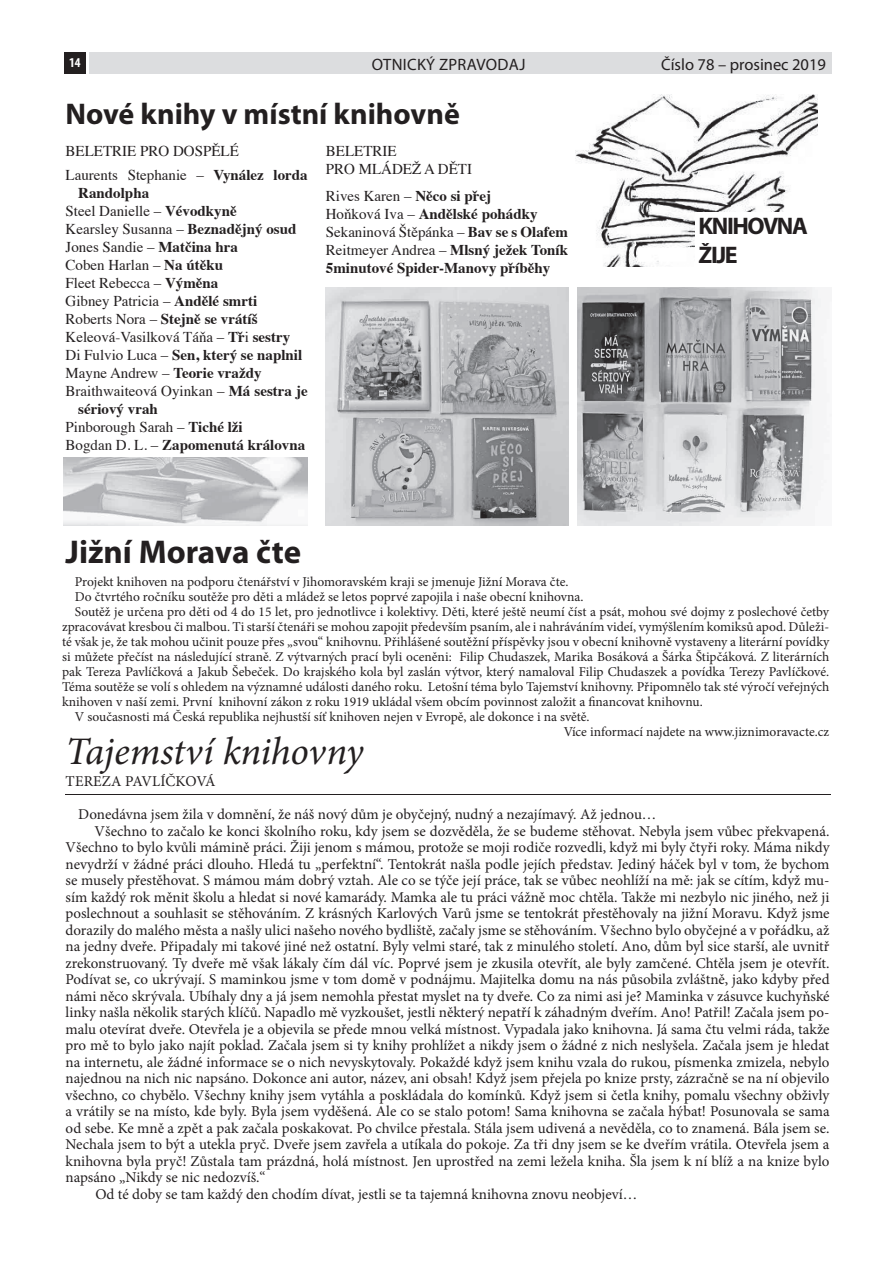
<style>
.page{position:relative;width:893px;height:1263px;background:#fff}
.page>*{position:absolute;margin:0;border:0;box-sizing:border-box;transform-origin:0 0}
.t1{font:italic 39px "Minion Pro";letter-spacing:-.005em;color:#231f20}
.t2{font:700 33px "Myriad Pro";color:#231f20}
.t3{font:700 30px "Myriad Pro";color:#231f20}
.t4{font:700 24px/28.8px "Myriad Pro";letter-spacing:-.06em;color:#231f20}
.t5{font:16.5px "Myriad Pro";color:#231f20}
.t6{font:16.5px "Myriad Pro";letter-spacing:.02em;color:#231f20}
.t7{font:15px "Minion Pro";color:#231f20}
.t8{font:15px/24px "Times";color:#231f20}
.t9{font:700 15px/18px "Times";color:#231f20}
.t10{font:13.5px "Minion Pro";color:#231f20}
.t11{font:700 condensed 13.5px "Myriad Pro";color:#fff}
.s1{font-weight:700}
.s2{font-weight:400}
</style>
<div class="page">
<div style="left:89px;top:52px;width:743px;height:22px;background:#dcdddf"></div>
<div style="left:64px;top:52px;width:22px;height:22px;background:#231f20"></div>
<img style="left:64px;top:458px;width:244px;height:68px">
<img style="left:575px;top:95px;width:242px;height:172px">
<div style="left:695px;top:212px;width:134px;height:55px;background:#fff"></div>
<hr style="left:66px;top:794px;width:765px;height:1px;background:#231f20">
<img style="left:325px;top:287px;width:243px;height:239px">
<img style="left:577px;top:287px;width:244px;height:239px">
<p class="t11" style="left:69px;top:54px;width:13px">14</p>
<p class="t6" style="left:372px;top:54px;width:155px">OTNICKÝ ZPRAVODAJ</p>
<p class="t5" style="left:661px;top:54px;width:166px">ČÍSLO 78 – PROSINEC 2019</p>
<h3 class="t3" style="left:66px;top:94px;width:396px">Nové knihy v místní knihovně</h3>
<p class="t8" style="left:66px;top:138px;width:244px">BELETRIE PRO DOSPĚLÉ<br>Laurents Stephanie – <span class="s1">Vynález lorda</span></p>
<p class="t9" style="left:78px;top:182px;width:72px">Randolpha</p>
<p class="t8" style="left:66px;top:198px;width:173px">Steel Danielle – <span class="s1">Vévodkyně</span></p>
<p class="t8" style="left:66px;top:216px;width:232px">Kearsley Susanna – <span class="s1">Beznadějný osud</span></p>
<p class="t8" style="left:66px;top:234px;width:174px">Jones Sandie – <span class="s1">Matčina hra</span></p>
<p class="t8" style="left:66px;top:252px;width:159px">Coben Harlan – <span class="s1">Na útěku</span></p>
<p class="t8" style="left:66px;top:270px;width:154px">Fleet Rebecca – <span class="s1">Výměna</span></p>
<p class="t8" style="left:66px;top:288px;width:193px">Gibney Patricia – <span class="s1">Andělé smrti</span></p>
<p class="t9" style="left:66px;top:308px;width:194px"><span class="s2">Roberts Nora –</span> Stejně se vrátíš</p>
<p class="t8" style="left:66px;top:324px;width:226px">Keleová-Vasilková Táňa – <span class="s1">Tř</span>i <span class="s1">sestry</span></p>
<p class="t9" style="left:66px;top:344px;width:238px"><span class="s2">Di Fulvio Luca –</span> Sen, který se naplnil</p>
<p class="t8" style="left:66px;top:360px;width:198px">Mayne Andrew – <span class="s1">Teorie vraždy</span></p>
<p class="t8" style="left:66px;top:378px;width:244px">Braithwaiteová Oyinkan – <span class="s1">Má sestra je</span></p>
<p class="t9" style="left:78px;top:398px;width:81px">sériový vrah</p>
<p class="t8" style="left:66px;top:414px;width:179px">Pinborough Sarah – <span class="s1">Tiché lži</span></p>
<p class="t9" style="left:66px;top:434px;width:241px"><span class="s2">Bogdan D. L. –</span> Zapomenutá královna</p>
<p class="t8" style="left:326px;top:141px;width:148px;line-height:18px">BELETRIE<br>PRO MLÁDEŽ A DĚTI</p>
<p class="t9" style="left:326px;top:185px;width:244px"><span class="s2">Rives Karen –</span> Něco si přej<br><span class="s2">Hoňková Iva –</span> Andělské pohádky<br><span class="s2">Sekaninová Štěpánka –</span> Bav se s Olafem<br><span class="s2">Reitmeyer Andrea –</span> Mlsný ježek Toník<br>5minutové Spider-Manovy příběhy</p>
<h3 class="t4" style="left:699px;top:211px;width:111px">kNIHOVNA<br>ŽIJE</h3>
<h2 class="t2" style="left:66px;top:531px;width:237px">Jižní Morava čte</h2>
<p class="t10" style="left:75px;top:572px;width:495px">Projekt knihoven na podporu čtenářství v Jihomoravském kraji se jmenuje Jižní Morava čte.</p>
<p class="t10" style="left:75px;top:587px;width:510px">Do čtvrtého ročníku soutěže pro děti a mládež se letos poprvé zapojila i naše obecní knihovna.</p>
<p class="t10" style="left:75px;top:602px;width:756px">Soutěž je určena pro děti od 4 do 15 let, pro jednotlivce i kolektivy. Děti, které ještě neumí číst a psát, mohou své dojmy z poslechové četby</p>
<p class="t10" style="left:62px;top:617px;width:769px">zpracovávat kresbou či malbou. Ti starší čtenáři se mohou zapojit především psaním, ale i nahráváním videí, vymýšlením komiksů apod. Důleži-</p>
<p class="t10" style="left:62px;top:632px;width:769px">té však je, že tak mohou učinit pouze přes „svou“ knihovnu. Přihlášené soutěžní příspěvky jsou v obecní knihovně vystaveny a literární povídky</p>
<p class="t10" style="left:62px;top:647px;width:769px">si můžete přečíst na následující straně. Z výtvarných prací byli oceněni: Filip Chudaszek, Marika Bosáková a Šárka Štipčáková. Z literárních</p>
<p class="t10" style="left:62px;top:662px;width:768px">pak Tereza Pavlíčková a Jakub Šebeček. Do krajského kola byl zaslán výtvor, který namaloval Filip Chudaszek a povídka Terezy Pavlíčkové.</p>
<p class="t10" style="left:62px;top:677px;width:769px">Téma soutěže se volí s ohledem na významné události daného roku. Letošní téma bylo Tajemství knihovny. Připomnělo tak sté výročí veřejných</p>
<p class="t10" style="left:62px;top:692px;width:642px">knihoven v naší zemi. První knihovní zákon z roku 1919 ukládal všem obcím povinnost založit a financovat knihovnu.</p>
<p class="t10" style="left:75px;top:707px;width:516px">V současnosti má Česká republika nejhustší síť knihoven nejen v Evropě, ale dokonce i na světě.</p>
<p class="t10" style="left:564px;top:722px;width:267px">Více informací najdete na www.jiznimoravacte.cz</p>
<h1 class="t1" style="left:66px;top:724px;width:299px">Tajemství knihovny</h1>
<p class="t7" style="left:66px;top:771px;width:152px">TEREZA PAVLÍČKOVÁ</p>
<p class="t7" style="left:78px;top:804px;width:580px">Donedávna jsem žila v domnění, že náš nový dům je obyčejný, nudný a nezajímavý. Až jednou…</p>
<p class="t7" style="left:95px;top:821px;width:736px">Všechno to začalo ke konci školního roku, kdy jsem se dozvěděla, že se budeme stěhovat. Nebyla jsem vůbec překvapená.</p>
<p class="t7" style="left:66px;top:837px;width:766px">Všechno to bylo kvůli mámině práci. Žiji jenom s mámou, protože se moji rodiče rozvedli, když mi byly čtyři roky. Máma nikdy</p>
<p class="t7" style="left:66px;top:854px;width:765px">nevydrží v žádné práci dlouho. Hledá tu „perfektní“. Tentokrát našla podle jejích představ. Jediný háček byl v tom, že bychom</p>
<p class="t7" style="left:66px;top:870px;width:765px">se musely přestěhovat. S mámou mám dobrý vztah. Ale co se týče její práce, tak se vůbec neohlíží na mě: jak se cítím, když mu-</p>
<p class="t7" style="left:66px;top:887px;width:765px">sím každý rok měnit školu a hledat si nové kamarády. Mamka ale tu práci vážně moc chtěla. Takže mi nezbylo nic jiného, než ji</p>
<p class="t7" style="left:66px;top:903px;width:766px">poslechnout a souhlasit se stěhováním. Z krásných Karlových Varů jsme se tentokrát přestěhovaly na jižní Moravu. Když jsme</p>
<p class="t7" style="left:66px;top:920px;width:765px">dorazily do malého města a našly ulici našeho nového bydliště, začaly jsme se stěhováním. Všechno bylo obyčejné a v pořádku, až</p>
<p class="t7" style="left:66px;top:936px;width:765px">na jedny dveře. Připadaly mi takové jiné než ostatní. Byly velmi staré, tak z minulého století. Ano, dům byl sice starší, ale uvnitř</p>
<p class="t7" style="left:66px;top:953px;width:765px">zrekonstruovaný. Ty dveře mě však lákaly čím dál víc. Poprvé jsem je zkusila otevřít, ale byly zamčené. Chtěla jsem je otevřít.</p>
<p class="t7" style="left:66px;top:969px;width:765px">Podívat se, co ukrývají. S maminkou jsme v tom domě v podnájmu. Majitelka domu na nás působila zvláštně, jako kdyby před</p>
<p class="t7" style="left:66px;top:986px;width:766px">námi něco skrývala. Ubíhaly dny a já jsem nemohla přestat myslet na ty dveře. Co za nimi asi je? Maminka v zásuvce kuchyňské</p>
<p class="t7" style="left:66px;top:1002px;width:765px">linky našla několik starých klíčů. Napadlo mě vyzkoušet, jestli některý nepatří k záhadným dveřím. Ano! Patřil! Začala jsem po-</p>
<p class="t7" style="left:66px;top:1019px;width:766px">malu otevírat dveře. Otevřela je a objevila se přede mnou velká místnost. Vypadala jako knihovna. Já sama čtu velmi ráda, takže</p>
<p class="t7" style="left:66px;top:1035px;width:765px">pro mě to bylo jako najít poklad. Začala jsem si ty knihy prohlížet a nikdy jsem o žádné z nich neslyšela. Začala jsem je hledat</p>
<p class="t7" style="left:66px;top:1052px;width:766px">na internetu, ale žádné informace se o nich nevyskytovaly. Pokaždé když jsem knihu vzala do rukou, písmenka zmizela, nebylo</p>
<p class="t7" style="left:66px;top:1068px;width:765px">najednou na nich nic napsáno. Dokonce ani autor, název, ani obsah! Když jsem přejela po knize prsty, zázračně se na ní objevilo</p>
<p class="t7" style="left:66px;top:1085px;width:765px">všechno, co chybělo. Všechny knihy jsem vytáhla a poskládala do komínků. Když jsem si četla knihy, pomalu všechny obživly</p>
<p class="t7" style="left:66px;top:1101px;width:766px">a vrátily se na místo, kde byly. Byla jsem vyděšená. Ale co se stalo potom! Sama knihovna se začala hýbat! Posunovala se sama</p>
<p class="t7" style="left:66px;top:1118px;width:765px">od sebe. Ke mně a zpět a pak začala poskakovat. Po chvilce přestala. Stála jsem udivená a nevěděla, co to znamená. Bála jsem se.</p>
<p class="t7" style="left:66px;top:1134px;width:765px">Nechala jsem to být a utekla pryč. Dveře jsem zavřela a utíkala do pokoje. Za tři dny jsem se ke dveřím vrátila. Otevřela jsem a</p>
<p class="t7" style="left:66px;top:1151px;width:765px">knihovna byla pryč! Zůstala tam prázdná, holá místnost. Jen uprostřed na zemi ležela kniha. Šla jsem k ní blíž a na knize bylo</p>
<p class="t7" style="left:66px;top:1167px;width:201px">napsáno „Nikdy se nic nedozvíš.“</p>
<p class="t7" style="left:95px;top:1184px;width:544px">Od té doby se tam každý den chodím dívat, jestli se ta tajemná knihovna znovu neobjeví…</p>
</div>
